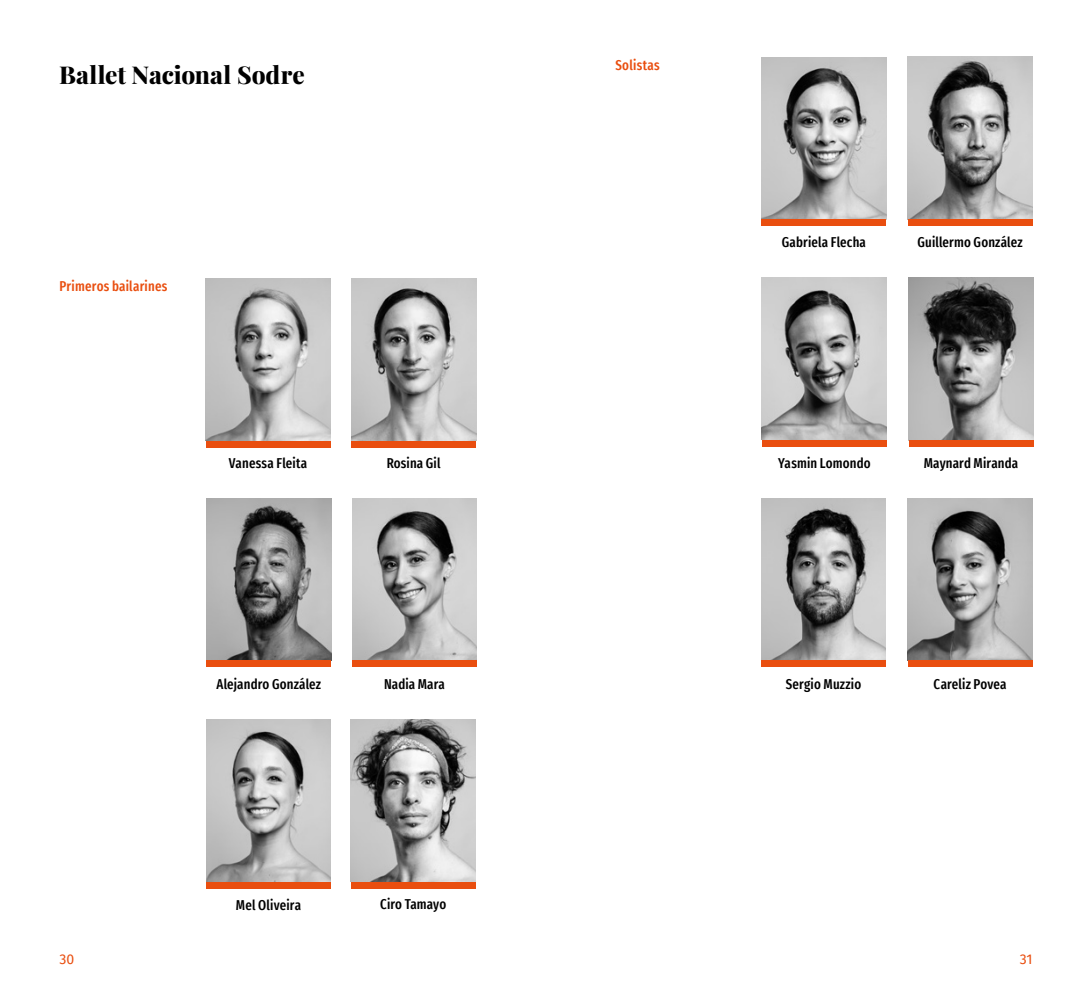
<style>
.page{position:relative;width:1092px;height:993px;background:#fff}
.page>*{position:absolute;margin:0;border:0;box-sizing:border-box;transform-origin:0 0}
.t1{font:24.5px "Playfair Display";color:#000}
.t2{font:500 extra-condensed 14px "Fira Sans";letter-spacing:.01em;color:#000}
.t3{font:500 extra-condensed 14px "Fira Sans";letter-spacing:.015em;color:#e94e0f}
.t4{font:14px "Fira Sans";color:#e94e0f}
</style>
<div class="page">
<img style="left:205px;top:278px;width:125px;height:162px">
<img style="left:761px;top:57px;width:125px;height:162px">
<img style="left:352px;top:498px;width:125px;height:162px">
<img style="left:761px;top:498px;width:124px;height:162px">
<img style="left:206px;top:498px;width:125px;height:162px">
<img style="left:907px;top:57px;width:125px;height:162px">
<img style="left:908px;top:278px;width:125px;height:162px">
<img style="left:351px;top:719px;width:124px;height:162px">
<img style="left:351px;top:278px;width:125px;height:162px">
<img style="left:206px;top:719px;width:125px;height:162px">
<img style="left:907px;top:498px;width:125px;height:162px">
<div style="left:205px;top:440px;width:125px;height:7px;background:#e94e0f"></div>
<div style="left:761px;top:219px;width:125px;height:7px;background:#e94e0f"></div>
<div style="left:761px;top:660px;width:124px;height:7px;background:#e94e0f"></div>
<div style="left:352px;top:660px;width:125px;height:7px;background:#e94e0f"></div>
<div style="left:351px;top:881px;width:124px;height:7px;background:#e94e0f"></div>
<div style="left:907px;top:219px;width:125px;height:7px;background:#e94e0f"></div>
<div style="left:908px;top:440px;width:125px;height:7px;background:#e94e0f"></div>
<div style="left:206px;top:660px;width:125px;height:7px;background:#e94e0f"></div>
<div style="left:351px;top:440px;width:125px;height:7px;background:#e94e0f"></div>
<div style="left:907px;top:660px;width:125px;height:7px;background:#e94e0f"></div>
<div style="left:206px;top:881px;width:125px;height:7px;background:#e94e0f"></div>
<img style="left:762px;top:277px;width:124px;height:163px">
<div style="left:762px;top:440px;width:124px;height:6px;background:#e94e0f"></div>
<h1 class="t1" style="left:59px;top:56px;width:247px">Ballet Nacional Sodre</h1>
<p class="t3" style="left:60px;top:275px;width:109px">Primeros bailarines</p>
<p class="t2" style="left:229px;top:452px;width:80px">Vanessa Fleita</p>
<p class="t2" style="left:386px;top:452px;width:55px">Rosina Gil</p>
<p class="t3" style="left:615px;top:54px;width:46px">Solistas</p>
<p class="t2" style="left:781px;top:231px;width:85px">Gabriela Flecha</p>
<p class="t2" style="left:917px;top:231px;width:107px">Guillermo González</p>
<p class="t2" style="left:778px;top:451px;width:94px">Yasmin Lomondo</p>
<p class="t2" style="left:923px;top:452px;width:96px">Maynard Miranda</p>
<p class="t2" style="left:216px;top:672px;width:106px">Alejandro González</p>
<p class="t2" style="left:384px;top:672px;width:62px">Nadia Mara</p>
<p class="t2" style="left:785px;top:672px;width:77px">Sergio Muzzio</p>
<p class="t2" style="left:933px;top:672px;width:74px">Careliz Povea</p>
<p class="t2" style="left:236px;top:893px;width:67px">Mel Oliveira</p>
<p class="t2" style="left:380px;top:892px;width:67px">Ciro Tamayo</p>
<p class="t4" style="left:60px;top:947px;width:16px">30</p>
<p class="t4" style="left:1019px;top:947px;width:14px">31</p>
</div>
